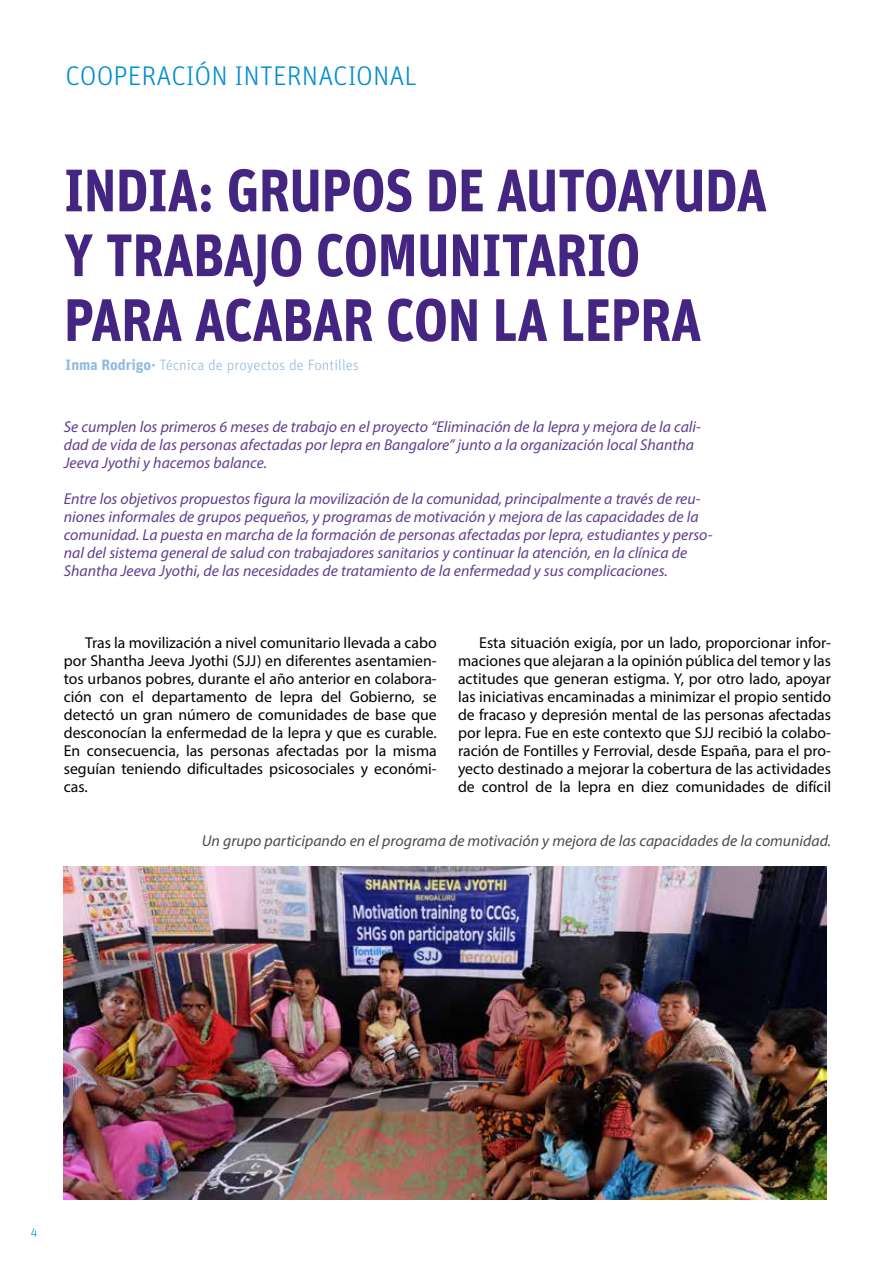
<style>
.page{position:relative;width:893px;height:1263px;background:#fff}
.page>*{position:absolute;margin:0;border:0;box-sizing:border-box;transform-origin:0 0}
.t1{font:700 60px/64.8px "Unit OT";letter-spacing:-.015em;color:#442682;scale:.9 1}
.t2{font:300 27px "Unit OT";color:#008ecf}
.t3{font:15.75px/18px "Myriad Pro";color:#000;text-align:justify}
.t4{font:italic 15.75px/18px "Myriad Pro";color:#5f3f8f}
.t5{font:italic 15.75px "Myriad Pro";color:#4b4b4d}
.t6{font:300 15px "Unit OT";color:#92bbe0}
.t7{font:300 12px "Unit OT";color:#008ecf}
.s1{font-weight:700}
</style>
<div class="page">
<img style="left:63px;top:867px;width:764px;height:332px">
<h2 class="t2" style="left:66px;top:60px;width:353px">COOPERACIÓN INTERNACIONAL</h2>
<h1 class="t1" style="left:64px;top:158px;width:783px">INDIA: GRUPOS DE AUTOAYUDA<br>Y TRABAJO COMUNITARIO<br>PARA ACABAR CON LA LEPRA</h1>
<p class="t6" style="left:66px;top:357px;width:295px"><span class="s1">Inma Rodrigo·</span> Técnica de proyectos de Fontilles</p>
<p class="t4" style="left:64px;top:418px;width:639px">Se cumplen los primeros 6 meses de trabajo en el proyecto “Eliminación de la lepra y mejora de la cali&shy;dad de vida de las personas afectadas por lepra en Bangalore” junto a la organización local Shantha<br>Jeeva Jyothi y hacemos balance.</p>
<p class="t4" style="left:64px;top:490px;width:650px">Entre los objetivos propuestos figura la movilización de la comunidad, principalmente a través de reu&shy;niones informales de grupos pequeños, y programas de motivación y mejora de las capacidades de la comunidad. La puesta en marcha de la formación de personas afectadas por lepra, estudiantes y perso&shy;nal del sistema general de salud con trabajadores sanitarios y continuar la atención, en la clínica de Shantha Jeeva Jyothi, de las necesidades de tratamiento de la enfermedad y sus complicaciones.</p>
<p class="t3" style="left:64px;top:633px;width:375px;text-indent:21px">Tras la movilización a nivel comunitario llevada a cabo por Shantha Jeeva Jyothi (SJJ) en diferentes asentamien&shy;tos urbanos pobres, durante el año anterior en colabora&shy;ción con el departamento de lepra del Gobierno, se detectó un gran número de comunidades de base que desconocían la enfermedad de la lepra y que es curable.<br>En consecuencia, las personas afectadas por la misma seguían teniendo dificultades psicosociales y económi&shy;cas.</p>
<p class="t3" style="left:458px;top:633px;width:375px;text-indent:21px">Esta situación exigía, por un lado, proporcionar infor&shy;maciones que alejaran a la opinión pública del temor y las actitudes que generan estigma. Y, por otro lado, apoyar las iniciativas encaminadas a minimizar el propio sentido de fracaso y depresión mental de las personas afectadas por lepra. Fue en este contexto que SJJ recibió la colabo&shy;ración de Fontilles y Ferrovial, desde España, para el pro&shy;yecto destinado a mejorar la cobertura de las actividades de control de la lepra en diez comunidades de difícil</p>
<p class="t5" style="left:202px;top:831px;width:631px">Un grupo participando en el programa de motivación y mejora de las capacidades de la comunidad.</p>
<p class="t7" style="left:31px;top:1225px;width:8px">4</p>
</div>
